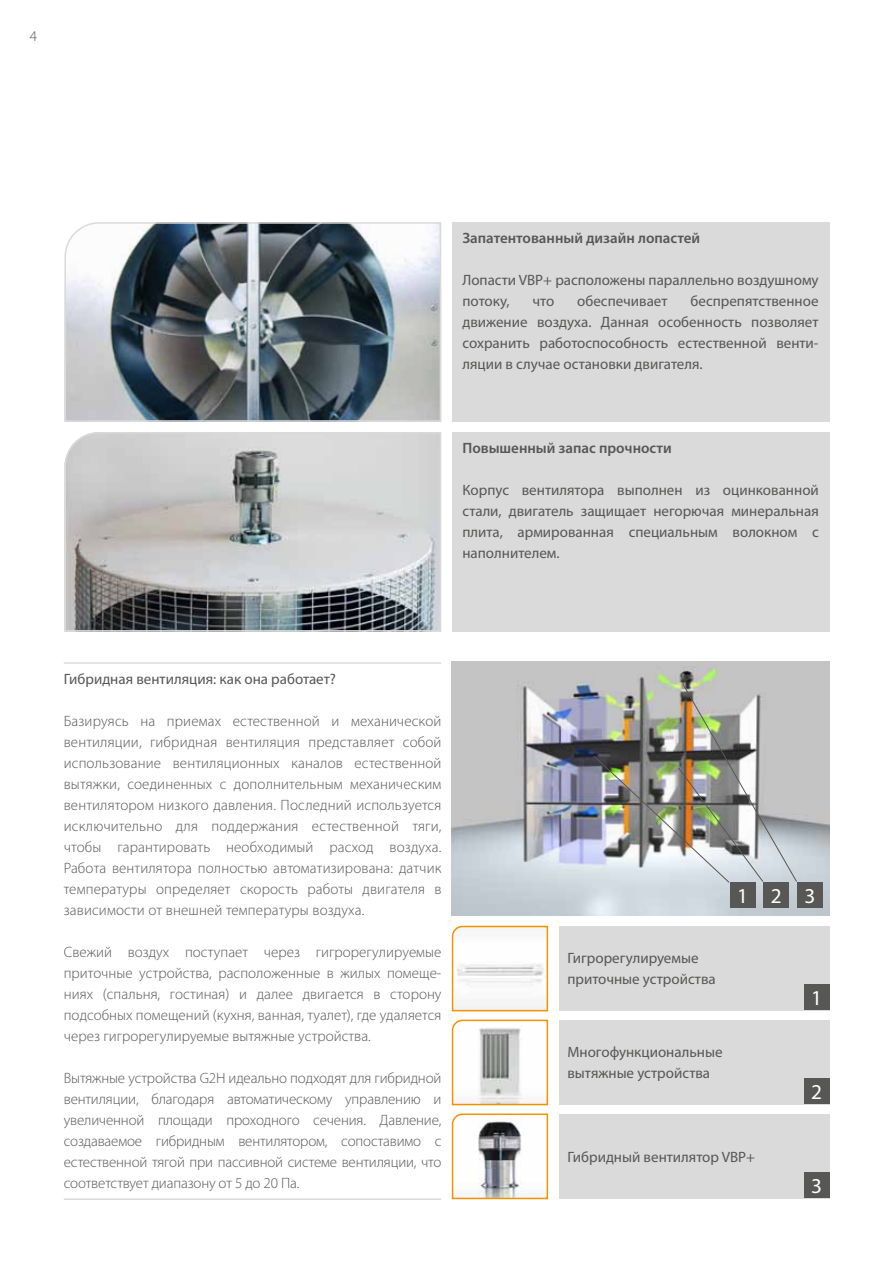
<style>
.page{position:relative;width:893px;height:1263px;background:#fff}
.page>*{position:absolute;margin:0;border:0;box-sizing:border-box;transform-origin:0 0}
.t1{font:21.3px "Myriad Pro";color:#fff}
.t2{font:300 15px/21px "Myriad Pro";letter-spacing:.005em;color:#575756;text-align:justify}
.t3{font:15px/21px "Myriad Pro";color:#575756}
.t4{font:600 15px "Myriad Pro";color:#575756}
</style>
<div class="page">
<div style="left:452px;top:222px;width:378px;height:200px;background:#dadada"></div>
<div style="left:452px;top:432px;width:377px;height:199px;background:#dadada"></div>
<img style="left:64px;top:222px;width:378px;height:200px">
<svg style="left:64px;top:432px;width:378px;height:200px;background:#b2b4b5"></svg>
<hr style="left:64px;top:662px;width:377px;height:2px;background:#dadada">
<hr style="left:64px;top:1198px;width:377px;height:2px;background:#dadada">
<img style="left:452px;top:662px;width:377px;height:253px">
<div style="left:559px;top:926px;width:271px;height:85px;background:#dadada"></div>
<div style="left:804px;top:984px;width:26px;height:26px;background:#575756"></div>
<div style="left:797px;top:882px;width:26px;height:26px;background:#575756"></div>
<div style="left:763px;top:882px;width:26px;height:26px;background:#575756"></div>
<div style="left:730px;top:882px;width:25px;height:26px;background:#575756"></div>
<svg style="left:451px;top:925px;width:98px;height:87px"></svg>
<div style="left:559px;top:1020px;width:271px;height:84px;background:#dadada"></div>
<div style="left:804px;top:1078px;width:26px;height:26px;background:#575756"></div>
<svg style="left:451px;top:1019px;width:98px;height:87px"></svg>
<div style="left:559px;top:1113px;width:271px;height:85px;background:#dadada"></div>
<div style="left:804px;top:1172px;width:26px;height:26px;background:#575756"></div>
<svg style="left:451px;top:1113px;width:98px;height:87px"></svg>
<img style="left:593px;top:683px;width:205px;height:200px">
<p class="t2" style="left:30px;top:26px;width:9px">4</p>
<p class="t4" style="left:462px;top:228px;width:239px">Запатентованный дизайн лопастей</p>
<p class="t3" style="left:462px;top:270px;width:358px">Лопасти VBP+ расположены параллельно воздушному потоку,</p>
<p class="t3" style="left:462px;top:291px;width:358px;text-align:justify;text-indent:228px">беспрепятственное движение воздуха. Данная особенность позволяет сохранить работоспособность естественной венти&shy;ляции в случае остановки двигателя.</p>
<p class="t3" style="left:532px;top:291px;width:23px">что</p>
<p class="t3" style="left:577px;top:291px;width:92px">обеспечивает</p>
<p class="t4" style="left:462px;top:438px;width:211px">Повышенный запас прочности</p>
<p class="t3" style="left:462px;top:480px;width:358px;text-align:justify">Корпус вентилятора выполнен из оцинкованной стали, двигатель защищает негорючая минеральная плита, армированная специальным волокном с наполнителем.</p>
<p class="t3" style="left:64px;top:669px;width:274px">Гибридная вентиляция: как она работает?</p>
<p class="t2" style="left:64px;top:711px;width:379px">Базируясь на приемах естественной и механической вентиляции, гибридная вентиляция представляет собой использование вентиляционных каналов естественной вытяжки, соединенных с дополнительным механическим вентилятором низкого давления. Последний используется исключительно для поддержания естественной тяги, чтобы гарантировать необходимый расход воздуха.<br>Работа вентилятора полностью автоматизирована: датчик температуры определяет скорость работы двигателя в зависимости от внешней температуры воздуха.</p>
<p class="t2" style="left:64px;top:942px;width:379px">Свежий воздух поступает через гигрорегулируемые приточные устройства, расположенные в жилых помеще&shy;ниях (спальня, гостиная) и далее двигается в сторону подсобных помещений (кухня, ванная, туалет), где удаляется через гигрорегулируемые вытяжные устройства.</p>
<p class="t2" style="left:64px;top:1068px;width:379px">Вытяжные устройства G2H идеально подходят для гибридной вентиляции, благодаря автоматическому управлению и увеличенной площади проходного сечения. Давление, создаваемое гибридным вентилятором, сопоставимо с естественной тягой при пассивной системе вентиляции, что соответствует диапазону от 5 до 20 Па.</p>
<h1 class="t1" style="left:737px;top:884px;width:80px">123</h1>
<p class="t3" style="left:567px;top:948px;width:150px">Гигрорегулируемые приточные устройства</p>
<p class="t3" style="left:567px;top:1042px;width:157px">Многофункциональные вытяжные устройства</p>
<h1 class="t1" style="left:811px;top:986px;width:12px">1</h1>
<h1 class="t1" style="left:811px;top:1080px;width:12px">2</h1>
<p class="t3" style="left:567px;top:1146px;width:189px">Гибридный вентилятор VBP+</p>
<h1 class="t1" style="left:811px;top:1174px;width:12px">3</h1>
</div>
